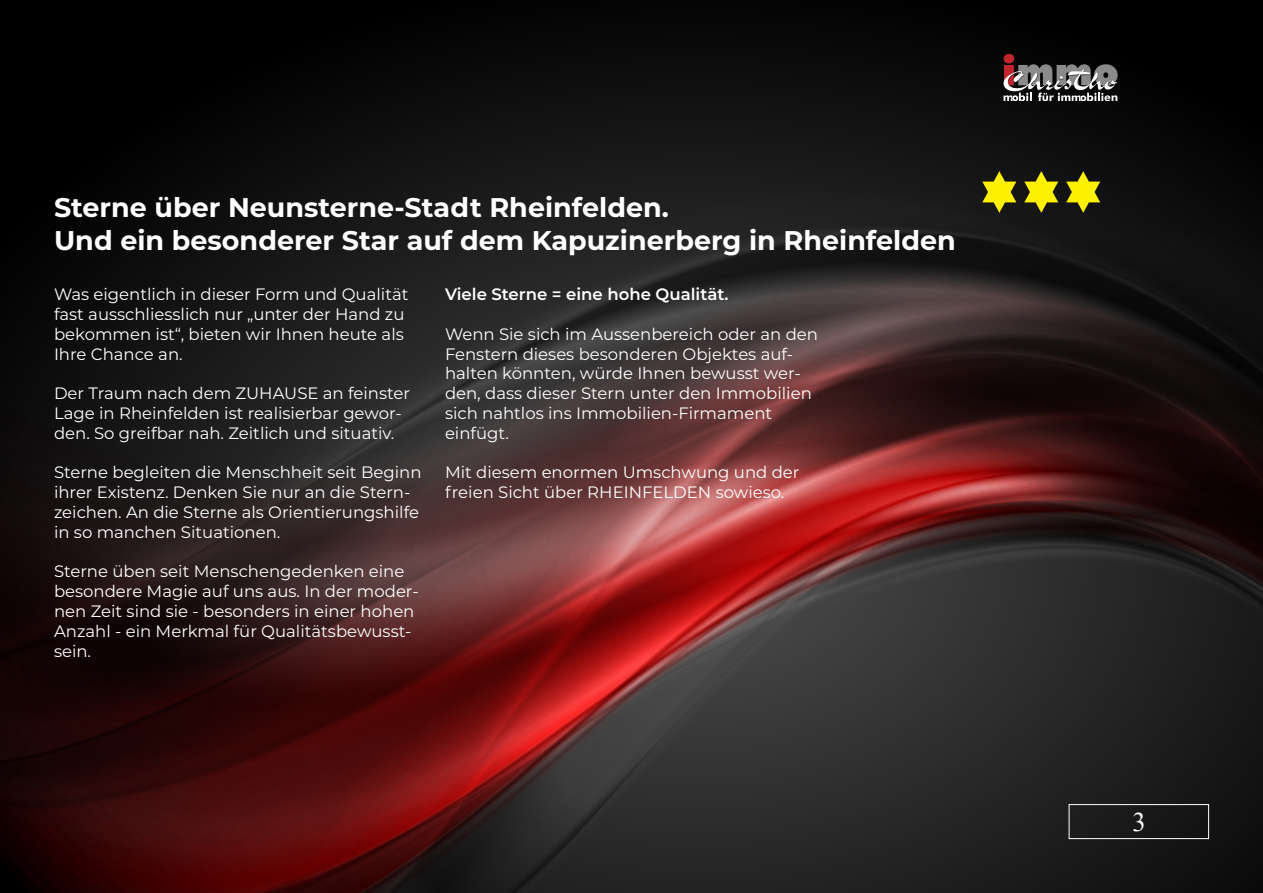
<style>
.page{position:relative;width:1263px;height:893px;background:#fff}
.page>*{position:absolute;margin:0;border:0;box-sizing:border-box;transform-origin:0 0}
.t1{font:700 27px "Montserrat";color:#fff}
.t2{font:27px "Times New Roman";color:#fff}
.t3{font:16.5px/19.8px "Montserrat";color:#fff}
.t4{font:600 16.5px "Montserrat";color:#fff}
</style>
<div class="page">
<img style="left:0;top:0;width:1263px;height:893px">
<svg style="left:1003px;top:54px;width:115px;height:47px;background:#5c5656"></svg>
<div style="left:1069px;top:804px;width:140px;height:35px;border:1px solid #fff"></div>
<svg style="left:1024px;top:171px;width:34px;height:42px"></svg>
<svg style="left:982px;top:171px;width:34px;height:42px"></svg>
<svg style="left:1066px;top:171px;width:34px;height:42px"></svg>
<p class="t1" style="left:54px;top:188px;width:616px">Sterne über Neunsterne-Stadt Rheinfelden.</p>
<p class="t1" style="left:54px;top:221px;width:903px">Und ein besonderer Star auf dem Kapuzinerberg in Rheinfelden</p>
<p class="t3" style="left:54px;top:284px;width:356px">Was eigentlich in dieser Form und Qualität fast ausschliesslich nur „unter der Hand zu bekommen ist“, bieten wir Ihnen heute als Ihre Chance an.</p>
<p class="t3" style="left:54px;top:383px;width:358px">Der Traum nach dem ZUHAUSE an feinster<br>Lage in Rheinfelden ist realisierbar gewor&shy;den. So greifbar nah. Zeitlich und situativ.</p>
<p class="t3" style="left:54px;top:462px;width:369px">Sterne begleiten die Menschheit seit Beginn ihrer Existenz. Denken Sie nur an die Stern&shy;zeichen. An die Sterne als Orientierungshilfe in so manchen Situationen.</p>
<p class="t3" style="left:54px;top:561px;width:366px">Sterne üben seit Menschengedenken eine besondere Magie auf uns aus. In der moder&shy;nen Zeit sind sie - besonders in einer hohen Anzahl - ein Merkmal für Qualitätsbewusst&shy;sein.</p>
<p class="t4" style="left:445px;top:283px;width:285px">Viele Sterne = eine hohe Qualität.</p>
<p class="t3" style="left:445px;top:323px;width:374px">Wenn Sie sich im Aussenbereich oder an den Fenstern dieses besonderen Objektes auf&shy;halten könnten, würde Ihnen bewusst wer&shy;den, dass dieser Stern unter den Immobilien sich nahtlos ins Immobilien-Firmament einfügt.</p>
<p class="t3" style="left:445px;top:462px;width:356px">Mit diesem enormen Umschwung und der freien Sicht über RHEINFELDEN sowieso.</p>
<p class="t2" style="left:1132px;top:803px;width:14px">3</p>
</div>
